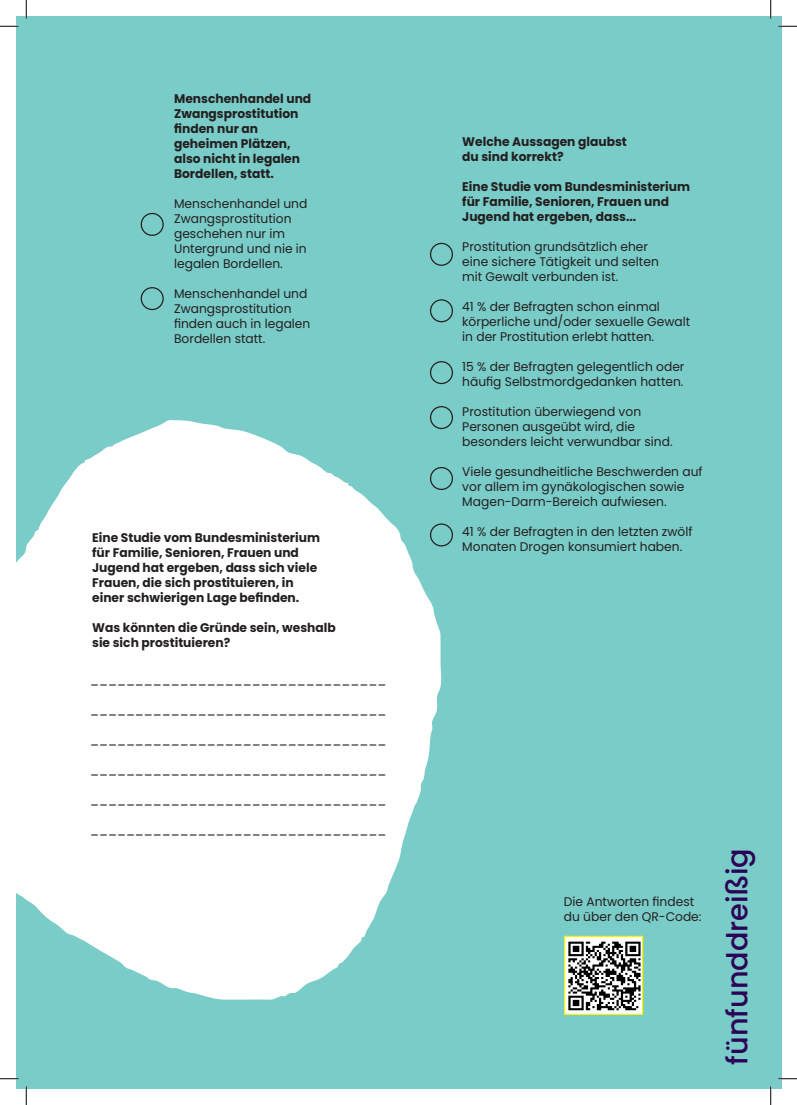
<style>
.page{position:relative;width:797px;height:1105px;background:#fff}
.page>*{position:absolute;margin:0;border:0;box-sizing:border-box;transform-origin:0 0}
.t1{font:500 28.75px "Poppins";color:#2c0356}
.t2{font:12.5px/15px "Poppins";color:#231f20}
.t3{font:700 12.5px/15px "Poppins";color:#231f20}
</style>
<div class="page">
<div style="left:16px;top:16px;width:765px;height:1073px;background:#7accc8"></div>
<svg style="left:16px;top:420px;width:426px;height:580px;fill:#fff"></svg>
<div style="left:141px;top:213px;width:23px;height:23px;border:1px solid #231f20;border-radius:50%"></div>
<div style="left:141px;top:287px;width:23px;height:23px;border:1px solid #231f20;border-radius:50%"></div>
<div style="left:430px;top:243px;width:23px;height:23px;border:1px solid #231f20;border-radius:50%"></div>
<div style="left:430px;top:299px;width:23px;height:23px;border:1px solid #231f20;border-radius:50%"></div>
<div style="left:430px;top:361px;width:23px;height:23px;border:1px solid #231f20;border-radius:50%"></div>
<div style="left:430px;top:406px;width:23px;height:23px;border:1px solid #231f20;border-radius:50%"></div>
<div style="left:430px;top:467px;width:23px;height:23px;border:1px solid #231f20;border-radius:50%"></div>
<div style="left:430px;top:523px;width:23px;height:23px;border:1px solid #231f20;border-radius:50%"></div>
<img style="left:566px;top:938px;width:75px;height:75px">
<div style="left:564px;top:936px;width:79px;height:79px;border:1px solid #fff101"></div>
<svg style="left:0;top:25px;width:19px;height:2px"></svg>
<svg style="left:778px;top:25px;width:19px;height:2px"></svg>
<svg style="left:0;top:1078px;width:19px;height:1px"></svg>
<svg style="left:778px;top:1078px;width:19px;height:1px"></svg>
<svg style="left:25px;top:0;width:2px;height:19px"></svg>
<svg style="left:25px;top:1086px;width:2px;height:19px"></svg>
<svg style="left:770px;top:0;width:1px;height:19px"></svg>
<svg style="left:770px;top:1086px;width:1px;height:19px"></svg>
<p class="t3" style="left:174px;top:91px;width:139px">Menschenhandel und<br>Zwangsprostitution finden nur an geheimen Plä tzen, also nicht in legalen<br>Bordellen, statt.</p>
<p class="t2" style="left:174px;top:196px;width:135px">Menschenhandel und<br>Zwangsprostitution geschehen nur im<br>Untergrund und nie in legalen Bordellen.</p>
<p class="t2" style="left:174px;top:286px;width:138px">Menschenhandel und<br>Zwangsprostitution finden auch in legalen<br>Bordellen statt.</p>
<p class="t3" style="left:92px;top:530px;width:229px">Eine Studie vom Bundesministerium fü r Familie, Senioren, Frauen und Jugend hat ergeben, dass sich viele Frauen, die sich prostituieren, in einer schwierigen Lage befinden.</p>
<p class="t3" style="left:92px;top:620px;width:245px">Was kö nnten die Grü nde sein, weshalb sie sich prostituieren?</p>
<p class="t2" style="left:90px;top:673px;width:298px">_________________________________</p>
<p class="t2" style="left:90px;top:703px;width:298px">_________________________________</p>
<p class="t2" style="left:90px;top:733px;width:298px">_________________________________</p>
<p class="t2" style="left:90px;top:763px;width:298px">_________________________________</p>
<p class="t2" style="left:90px;top:793px;width:298px">_________________________________</p>
<p class="t2" style="left:90px;top:823px;width:298px">_________________________________</p>
<p class="t3" style="left:462px;top:135px;width:166px">Welche Aussagen glaubst du sind korrekt?</p>
<p class="t3" style="left:462px;top:180px;width:229px">Eine Studie vom Bundesministerium fü r Familie, Senioren, Frauen und<br>Jugend hat ergeben, dass...</p>
<p class="t2" style="left:462px;top:240px;width:198px">Prostitution grundsä tzlich eher eine sichere Tä tigkeit und selten mit Gewalt verbunden ist.</p>
<p class="t2" style="left:462px;top:300px;width:229px">41 % der Befragten schon einmal<br>kö rperliche und/oder sexuelle Gewalt in der Prostitution erlebt hatten.</p>
<p class="t2" style="left:462px;top:360px;width:224px">15 % der Befragten gelegentlich oder hä ufig Selbstmordgedanken hatten.</p>
<p class="t2" style="left:462px;top:405px;width:212px">Prostitution ü berwiegend von<br>Personen ausgeü bt wird, die besonders leicht verwundbar sind.</p>
<p class="t2" style="left:462px;top:465px;width:242px">Viele gesundheitliche Beschwerden auf vor allem im gynä kologischen sowie<br>Magen-Darm-Bereich aufwiesen.</p>
<p class="t2" style="left:462px;top:525px;width:232px">41 % der Befragten in den letzten zwö lf<br>Monaten Drogen konsumiert haben.</p>
<p class="t2" style="left:564px;top:894px;width:139px">Die Antworten findest du über den QR-Code:</p>
<h1 class="t1" style="left:720px;top:1064px;width:218px;rotate:-90deg">fünfunddreißig</h1>
</div>
